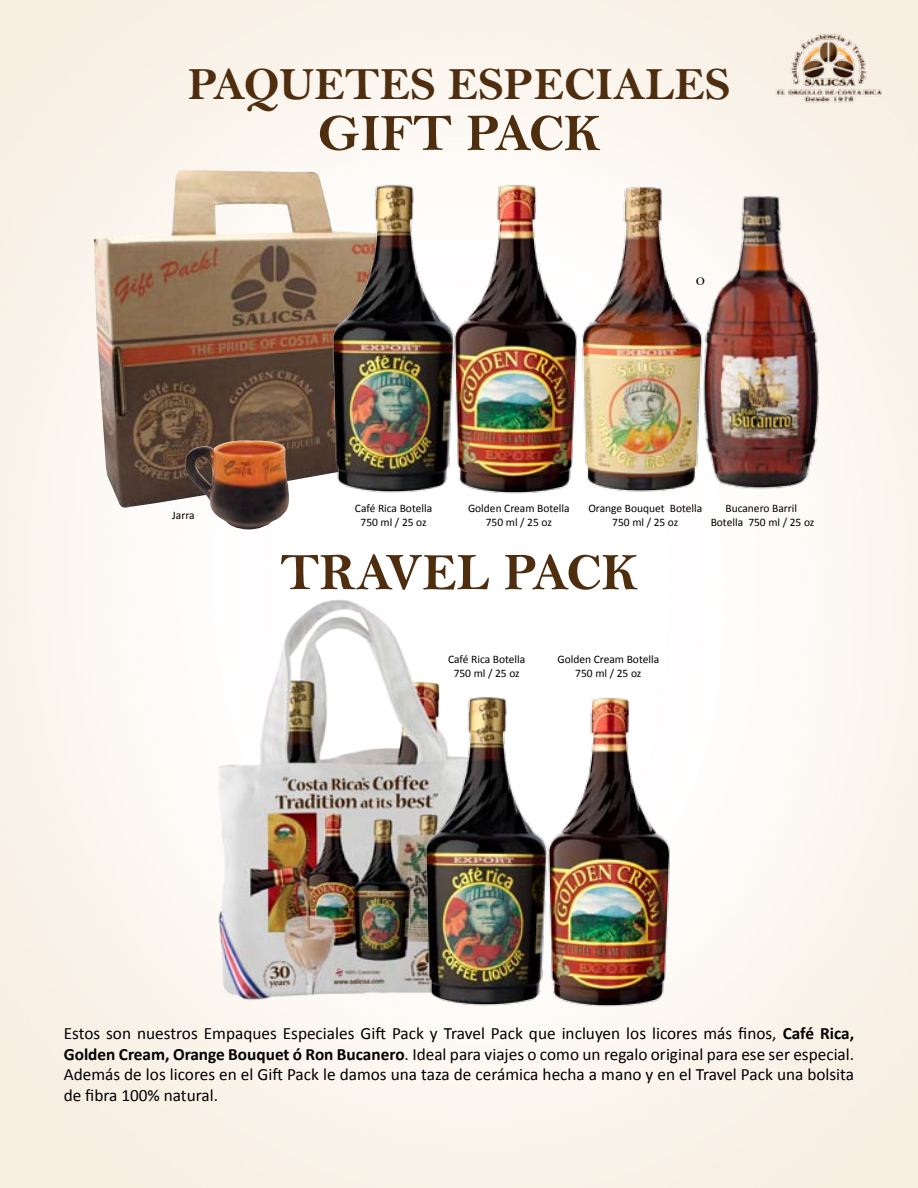
<style>
.page{position:relative;width:918px;height:1188px;background:#fff}
.page>*{position:absolute;margin:0;border:0;box-sizing:border-box;transform-origin:0 0}
.t1{font:52.5px "Bell MT Bold";color:#4f2e10}
.t2{font:46.5px "Bell MT Bold";color:#4f2e10}
.t3{font:18.9px "Bell";color:#000}
.t4{font:17.25px/20.7px "Calibri";color:#000;text-align:justify}
.t5{font:11.55px/13.8px "Calibri";color:#000;text-align:center}
.s1{font-weight:700}
</style>
<div class="page">
<img style="left:0;top:0;width:1px;height:1188px">
<img style="left:774px;top:32px;width:110px;height:73px">
<img style="left:707px;top:189px;width:119px;height:309px">
<img style="left:92px;top:170px;width:320px;height:340px">
<img style="left:192px;top:598px;width:248px;height:422px">
<img style="left:183px;top:439px;width:109px;height:91px">
<img style="left:581px;top:184px;width:126px;height:308px">
<img style="left:328px;top:182px;width:121px;height:328px">
<img style="left:421px;top:694px;width:122px;height:335px">
<img style="left:449px;top:182px;width:132px;height:312px">
<img style="left:543px;top:697px;width:131px;height:333px">
<h2 class="t2" style="left:188px;top:56px;width:544px">PAQUETES ESPECIALES</h2>
<h1 class="t1" style="left:318px;top:102px;width:284px">GIFT PACK</h1>
<p class="t3" style="left:696px;top:267px;width:11px">o</p>
<p class="t5" style="left:172px;top:508px;width:24px">Jarra</p>
<p class="t5" style="left:355px;top:502px;width:79px">Café Rica Botella<br>750 ml / 25 oz</p>
<p class="t5" style="left:468px;top:502px;width:103px">Golden Cream Botella<br>750 ml / 25 oz</p>
<p class="t5" style="left:588px;top:502px;width:116px">Orange Bouquet Botella<br>750 ml / 25 oz</p>
<p class="t5" style="left:711px;top:502px;width:105px">Bucanero Barril<br>Botella 750 ml / 25 oz</p>
<h1 class="t1" style="left:280px;top:541px;width:359px">TRAVEL PACK</h1>
<p class="t5" style="left:448px;top:653px;width:79px">Café Rica Botella<br>750 ml / 25 oz</p>
<p class="t5" style="left:558px;top:653px;width:103px">Golden Cream Botella<br>750 ml / 25 oz</p>
<p class="t4" style="left:64px;top:1023px;width:792px">Estos son nuestros Empaques Especiales Gift Pack y Travel Pack que incluyen los licores más finos, <span class="s1">Café Rica, Golden Cream, Orange Bouquet ó Ron Bucanero</span>. Ideal para viajes o como un regalo original para ese ser especial.<br>Además de los licores en el Gift Pack le damos una taza de cerámica hecha a mano y en el Travel Pack una bolsita de fibra 100% natural.</p>
</div>
